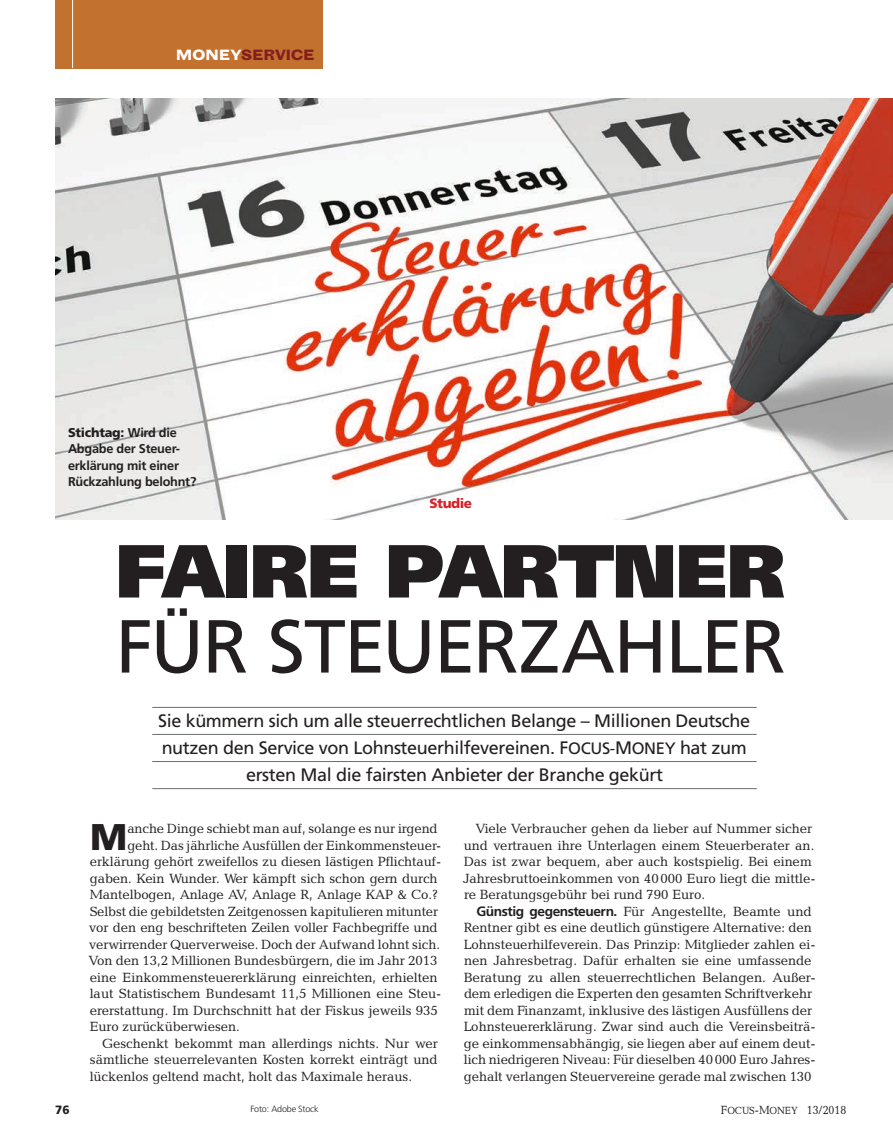
<style>
.page{position:relative;width:893px;height:1136px;background:#fff}
.page>*{position:absolute;margin:0;border:0;box-sizing:border-box;transform-origin:0 0}
.t1{font:75px "Frutiger";letter-spacing:-.025em;color:#231f20}
.t2{font:900 75px "Frutiger";letter-spacing:-.015em;color:#231f20}
.t3{font:900 37.2px "Frutiger";color:#231f20}
.t4{font:18px/27px "Frutiger";letter-spacing:-.02em;color:#231f20;text-align:center}
.t5{font:700 expanded 15px "Grotesque";letter-spacing:-.025em;color:#831e20}
.t6{font:13.5px/16.5px "Candida Focus Roman";letter-spacing:-.005em;color:#231f20}
.t7{font:900 13.5px "Frutiger";letter-spacing:-.035em;color:#d62229}
.t8{font:700 12.75px/16.5px "Frutiger";letter-spacing:-.02em;color:#231f20}
.t9{font:12px "Candida Focus Roman";color:#231f20;scale:.9 1}
.t10{font:900 12px "Frutiger";color:#231f20}
.t11{font:300 9px "Frutiger";letter-spacing:-.02em;color:#231f20}
.s1{color:#fff}
.s2{font-weight:900}
.s3{font-size:16.5px}
.s4{font-family:"Frutiger";font-weight:700}
.s5{font-size:10.5px}
</style>
<div class="page">
<div style="left:55px;top:0;width:268px;height:68px;background:#c3712e"></div>
<hr style="left:72px;top:0;width:1px;height:68px;background:#fff">
<img style="left:55px;top:99px;width:838px;height:420px">
<hr style="left:152px;top:707px;width:605px;height:1px;background:#6c6d70">
<hr style="left:152px;top:734px;width:605px;height:1px;background:#6c6d70">
<hr style="left:152px;top:761px;width:605px;height:1px;background:#6c6d70">
<hr style="left:152px;top:788px;width:605px;height:1px;background:#6c6d70">
<p class="t5" style="left:176px;top:46px;width:140px"><span class="s1">MONEY</span>SERVICE</p>
<p class="t8" style="left:68px;top:424px;width:130px"><span class="s2">Stichtag:</span> Wird die<br>Abgabe der Steuer&shy;erklärung mit einer<br>Rückzahlung belohnt?</p>
<p class="t7" style="left:429px;top:495px;width:44px">Studie</p>
<h1 class="t2" style="left:116px;top:525px;width:671px">FAIRE PARTNER</h1>
<h1 class="t1" style="left:116px;top:602px;width:672px">FÜR STEUERZAHLER</h1>
<h3 class="t4" style="left:158px;top:706px;width:593px">Sie kümmern sich um alle steuerrechtlichen Belange – Millionen Deutsche nutzen den Service von Lohnsteuerhilfevereinen. F<span class="s3">OCUS-</span>M<span class="s3">ONEY</span> hat zum ersten Mal die fairsten Anbieter der Branche gekürt</h3>
<h2 class="t3" style="left:90px;top:814px;width:39px">M</h2>
<p class="t6" style="left:127px;top:820px;width:312px">anche Dinge schiebt man auf, solange es nur irgend</p>
<p class="t6" style="left:127px;top:836px;width:314px">geht. Das jährliche Ausfüllen der Einkommensteuer-</p>
<p class="t6" style="left:90px;top:853px;width:353px">erklärung gehört zweifellos zu diesen lästigen Pflichtauf-</p>
<p class="t6" style="left:90px;top:869px;width:349px">gaben. Kein Wunder. Wer kämpft sich schon gern durch</p>
<p class="t6" style="left:90px;top:886px;width:350px">Mantelbogen, Anlage AV, Anlage R, Anlage KAP &amp; Co.?</p>
<p class="t6" style="left:90px;top:902px;width:350px">Selbst die gebildetsten Zeitgenossen kapitulieren mitunter</p>
<p class="t6" style="left:89px;top:919px;width:350px">vor den eng beschrifteten Zeilen voller Fachbegriffe und</p>
<p class="t6" style="left:89px;top:935px;width:352px">verwirrender Querverweise. Doch der Aufwand lohnt sich.</p>
<p class="t6" style="left:89px;top:952px;width:351px">Von den 13,2 Millionen Bundesbürgern, die im Jahr 2013</p>
<p class="t6" style="left:90px;top:968px;width:349px">eine Einkommensteuererklärung einreichten, erhielten</p>
<p class="t6" style="left:90px;top:985px;width:353px">laut Statistischem Bundesamt 11,5 Millionen eine Steu-</p>
<p class="t6" style="left:90px;top:1001px;width:350px">ererstattung. Im Durchschnitt hat der Fiskus jeweils 935</p>
<p class="t6" style="left:90px;top:1018px;width:152px">Euro zurücküberwiesen.</p>
<p class="t6" style="left:102px;top:1034px;width:338px">Geschenkt bekommt man allerdings nichts. Nur wer</p>
<p class="t6" style="left:90px;top:1051px;width:349px">sämtliche steuerrelevanten Kosten korrekt einträgt und</p>
<p class="t6" style="left:90px;top:1067px;width:324px">lückenlos geltend macht, holt das Maximale heraus.</p>
<p class="t6" style="left:463px;top:820px;width:354px;text-indent:12px">Viele Verbraucher gehen da lieber auf Nummer sicher und vertrauen ihre Unterlagen einem Steuerberater an.<br>Das ist zwar bequem, aber auch kostspielig. Bei einem Jahresbruttoeinkommen von 40000 Euro liegt die mittle&shy;re Beratungsgebühr bei rund 790 Euro.</p>
<p class="t6" style="left:464px;top:902px;width:353px;text-indent:13px"><span class="s4">Günstig gegensteuern.</span> Für Angestellte, Beamte und Rentner gibt es eine deutlich günstigere Alternative: den Lohnsteuerhilfeverein. Das Prinzip: Mitglieder zahlen ei&shy;nen Jahresbetrag. Dafür erhalten sie eine umfassende Beratung zu allen steuerrechtlichen Belangen. Außer&shy;dem erledigen die Experten den gesamten Schriftverkehr mit dem Finanzamt, inklusive des lästigen Ausfüllens der Lohnsteuererklärung. Zwar sind auch die Vereinsbeiträ&shy;ge einkommensabhängig, sie liegen aber auf einem deut&shy;lich niedrigeren Niveau: Für dieselben 40000 Euro Jahres&shy;gehalt verlangen Steuervereine gerade mal zwischen 130</p>
<p class="t10" style="left:55px;top:1102px;width:16px">76</p>
<p class="t9" style="left:721px;top:1102px;width:141px">F<span class="s5">OCUS</span>-M<span class="s5">ONEY</span> 13/2018</p>
<p class="t11" style="left:250px;top:1103px;width:70px">Foto: Adobe Stock</p>
</div>
